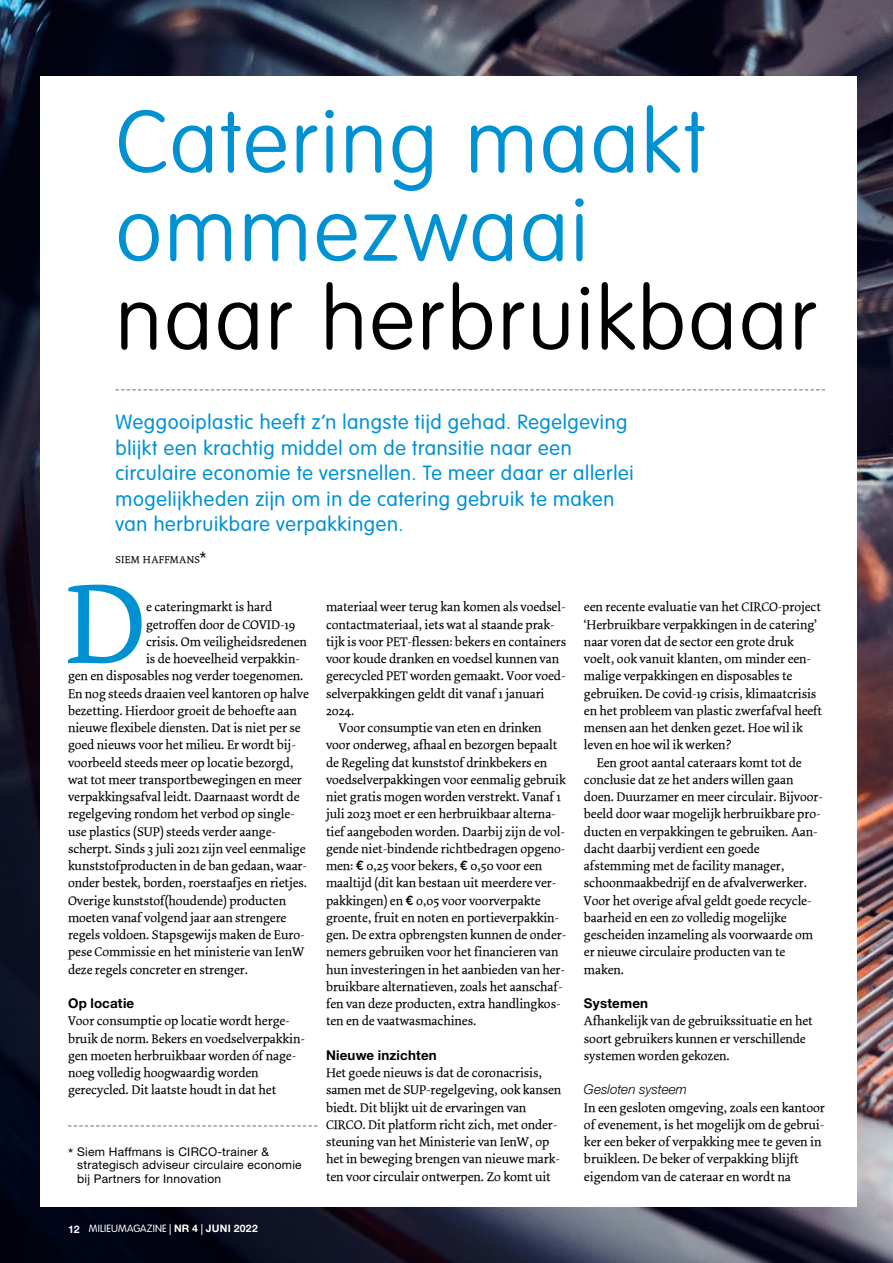
<style>
.page{position:relative;width:893px;height:1263px;background:#fff}
.page>*{position:absolute;margin:0;border:0;box-sizing:border-box;transform-origin:0 0}
.t1{font:119.1px "Dolly Roman";color:#0091d3}
.t2{font:100 87px/88.5px "VAG Rounded Std";letter-spacing:.025em;color:#0091d3}
.t3{font:100 87px "VAG Rounded Std";letter-spacing:.025em;color:#000}
.t4{font:300 20.25px/25.5px "VAG Rounded Std";letter-spacing:.035em;color:#0091d3}
.t5{font:700 13.5px "Helvetica Neue LT Std";letter-spacing:.015em;color:#000}
.t6{font:italic 300 13.5px "Helvetica Neue LT Std";letter-spacing:.005em;color:#000}
.t7{font:13.2px/17.2px "Dolly Roman";letter-spacing:-.005em;color:#000}
.t8{font:12px/13.5px "Helvetica Neue LT Std";letter-spacing:.02em;color:#000}
.t9{font:10.5px "Dolly Small Caps";letter-spacing:.035em;color:#000}
.t10{font:300 10.35px "VAG Rounded Std";letter-spacing:.02em;color:#fff}
.s1{font-size:15px}
.s2{font-family:"Helvetica Neue LT Std";font-weight:700;font-size:10.5px}
.s3{font-family:"Helvetica Neue LT Std";font-weight:700}
.s4{font-family:"Gotham Narrow";font-weight:500}
</style>
<div class="page">
<img style="left:0;top:0;width:893px;height:1263px">
<div style="left:40px;top:77px;width:817px;height:1130px;background:#fff"></div>
<svg style="left:116px;top:389px;width:709px;height:1px"></svg>
<svg style="left:68px;top:1125px;width:249px;height:1px"></svg>
<h2 class="t2" style="left:116px;top:100px;width:591px">Catering maakt ommezwaai</h2>
<h2 class="t3" style="left:116px;top:269px;width:703px">naar herbruikbaar</h2>
<p class="t4" style="left:116px;top:410px;width:520px">Weggooiplastic heeft z’n langste tijd gehad. Regelgeving blijkt een krachtig middel om de transitie naar een circulaire economie te versnellen. Te meer daar er allerlei mogelijkheden zijn om in de catering gebruik te maken van herbruikbare verpakkingen.</p>
<p class="t9" style="left:116px;top:554px;width:92px">SIEM HAFFMANS<span class="s1">*</span></p>
<h1 class="t1" style="left:65px;top:553px;width:83px">D</h1>
<p class="t7" style="left:146px;top:599px;width:128px">e cateringmarkt is hard</p>
<p class="t7" style="left:146px;top:616px;width:151px">getroffen door de COVID-19</p>
<p class="t7" style="left:146px;top:633px;width:162px">crisis. Om veiligheidsredenen</p>
<p class="t7" style="left:146px;top:650px;width:155px">is de hoeveelheid verpakkin-</p>
<p class="t7" style="left:68px;top:668px;width:237px">gen en disposables nog verder toegenomen.</p>
<p class="t7" style="left:68px;top:685px;width:242px">En nog steeds draaien veel kantoren op halve</p>
<p class="t7" style="left:68px;top:702px;width:230px">bezetting. Hierdoor groeit de behoefte aan</p>
<p class="t7" style="left:68px;top:719px;width:234px">nieuwe flexibele diensten. Dat is niet per se</p>
<p class="t7" style="left:68px;top:737px;width:229px">goed nieuws voor het milieu. Er wordt bij-</p>
<p class="t7" style="left:68px;top:754px;width:227px">voorbeeld steeds meer op locatie bezorgd,</p>
<p class="t7" style="left:68px;top:771px;width:235px">wat tot meer transportbewegingen en meer</p>
<p class="t7" style="left:68px;top:788px;width:233px">verpakkingsafval leidt. Daarnaast wordt de</p>
<p class="t7" style="left:68px;top:806px;width:228px">regelgeving rondom het verbod op single-</p>
<p class="t7" style="left:68px;top:823px;width:209px">use plastics (SUP) steeds verder aange-</p>
<p class="t7" style="left:68px;top:840px;width:239px">scherpt. Sinds 3 juli 2021 zijn veel eenmalige</p>
<p class="t7" style="left:68px;top:857px;width:240px">kunststofproducten in de ban gedaan, waar-</p>
<p class="t7" style="left:68px;top:875px;width:241px">onder bestek, borden, roerstaafjes en rietjes.</p>
<p class="t7" style="left:68px;top:892px;width:220px">Overige kunststof(houdende) producten</p>
<p class="t7" style="left:68px;top:909px;width:220px">moeten vanaf volgend jaar aan strengere</p>
<p class="t7" style="left:68px;top:926px;width:238px">regels voldoen. Stapsgewijs maken de Euro-</p>
<p class="t7" style="left:68px;top:944px;width:238px">pese Commissie en het ministerie van IenW</p>
<p class="t7" style="left:68px;top:961px;width:182px">deze regels concreter en strenger.</p>
<p class="t5" style="left:68px;top:995px;width:68px">Op locatie</p>
<p class="t7" style="left:68px;top:1013px;width:238px">Voor consumptie op locatie wordt herge&shy;bruik de norm. Bekers en voedselverpakkin&shy;gen moeten herbruikbaar worden óf nage&shy;noeg volledig hoogwaardig worden gerecycled. Dit laatste houdt in dat het</p>
<p class="t8" style="left:77px;top:1144px;width:226px;text-indent:-9px"><span class="s1">*</span> Siem Haffmans is CIRCO-trainer &amp; strategisch adviseur circulaire economie bij Partners for Innovation</p>
<p class="t10" style="left:68px;top:1223px;width:191px"><span class="s2">12</span> MILIEUMAGAZINE | <span class="s3">NR 4</span> | <span class="s3">juni 2022</span></p>
<p class="t7" style="left:326px;top:599px;width:241px">materiaal weer terug kan komen als voedsel-</p>
<p class="t7" style="left:326px;top:616px;width:230px">contactmateriaal, iets wat al staande prak-</p>
<p class="t7" style="left:326px;top:633px;width:242px">tijk is voor PET-flessen: bekers en containers</p>
<p class="t7" style="left:326px;top:650px;width:235px">voor koude dranken en voedsel kunnen van</p>
<p class="t7" style="left:326px;top:668px;width:241px">gerecycled PET worden gemaakt. Voor voed-</p>
<p class="t7" style="left:326px;top:685px;width:220px">selverpakkingen geldt dit vanaf 1 januari</p>
<p class="t7" style="left:326px;top:702px;width:30px">2024.</p>
<p class="t7" style="left:339px;top:719px;width:204px">Voor consumptie van eten en drinken</p>
<p class="t7" style="left:326px;top:737px;width:233px">voor onderweg, afhaal en bezorgen bepaalt</p>
<p class="t7" style="left:326px;top:754px;width:223px">de Regeling dat kunststof drinkbekers en</p>
<p class="t7" style="left:326px;top:771px;width:241px">voedselverpakkingen voor eenmalig gebruik</p>
<p class="t7" style="left:326px;top:788px;width:236px">niet gratis mogen worden verstrekt. Vanaf 1</p>
<p class="t7" style="left:326px;top:806px;width:231px">juli 2023 moet er een herbruikbaar alterna-</p>
<p class="t7" style="left:326px;top:823px;width:240px">tief aangeboden worden. Daarbij zijn de vol-</p>
<p class="t7" style="left:326px;top:840px;width:241px">gende niet-bindende richtbedragen opgeno-</p>
<p class="t7" style="left:326px;top:857px;width:218px">men: <span class="s4">€</span> 0,25 voor bekers, <span class="s4">€</span> 0,50 voor een</p>
<p class="t7" style="left:326px;top:875px;width:232px">maaltijd (dit kan bestaan uit meerdere ver-</p>
<p class="t7" style="left:326px;top:892px;width:216px">pakkingen) en <span class="s4">€</span> 0,05 voor voorverpakte</p>
<p class="t7" style="left:326px;top:909px;width:234px">groente, fruit en noten en portieverpakkin-</p>
<p class="t7" style="left:326px;top:926px;width:242px">gen. De extra opbrengsten kunnen de onder-</p>
<p class="t7" style="left:326px;top:944px;width:234px">nemers gebruiken voor het financieren van</p>
<p class="t7" style="left:326px;top:961px;width:240px">hun investeringen in het aanbieden van her-</p>
<p class="t7" style="left:326px;top:978px;width:238px">bruikbare alternatieven, zoals het aanschaf-</p>
<p class="t7" style="left:326px;top:995px;width:236px">fen van deze producten, extra handlingkos-</p>
<p class="t7" style="left:326px;top:1013px;width:152px">ten en de vaatwasmachines.</p>
<p class="t5" style="left:326px;top:1047px;width:112px">Nieuwe inzichten</p>
<p class="t7" style="left:326px;top:1064px;width:237px">Het goede nieuws is dat de coronacrisis, samen met de SUP-regelgeving, ook kansen biedt. Dit blijkt uit de ervaringen van CIRCO. Dit platform richt zich, met onder&shy;steuning van het Ministerie van IenW, op het in beweging brengen van nieuwe mark&shy;ten voor circulair ontwerpen. Zo komt uit</p>
<p class="t7" style="left:584px;top:599px;width:239px">een recente evaluatie van het CIRCO-project</p>
<p class="t7" style="left:584px;top:616px;width:234px">‘Herbruikbare verpakkingen in de catering’</p>
<p class="t7" style="left:584px;top:633px;width:211px">naar voren dat de sector een grote druk</p>
<p class="t7" style="left:584px;top:650px;width:228px">voelt, ook vanuit klanten, om minder een-</p>
<p class="t7" style="left:584px;top:668px;width:210px">malige verpakkingen en disposables te</p>
<p class="t7" style="left:584px;top:685px;width:234px">gebruiken. De covid-19 crisis, klimaatcrisis</p>
<p class="t7" style="left:584px;top:702px;width:240px">en het probleem van plastic zwerfafval heeft</p>
<p class="t7" style="left:584px;top:719px;width:220px">mensen aan het denken gezet. Hoe wil ik</p>
<p class="t7" style="left:584px;top:737px;width:149px">leven en hoe wil ik werken?</p>
<p class="t7" style="left:597px;top:754px;width:207px">Een groot aantal cateraars komt tot de</p>
<p class="t7" style="left:584px;top:771px;width:211px">conclusie dat ze het anders willen gaan</p>
<p class="t7" style="left:584px;top:788px;width:240px">doen. Duurzamer en meer circulair. Bijvoor-</p>
<p class="t7" style="left:584px;top:806px;width:238px">beeld door waar mogelijk herbruikbare pro-</p>
<p class="t7" style="left:584px;top:823px;width:235px">ducten en verpakkingen te gebruiken. Aan-</p>
<p class="t7" style="left:584px;top:840px;width:177px">dacht daarbij verdient een goede</p>
<p class="t7" style="left:584px;top:857px;width:202px">afstemming met de facility manager,</p>
<p class="t7" style="left:584px;top:875px;width:225px">schoonmaakbedrijf en de afvalverwerker.</p>
<p class="t7" style="left:584px;top:892px;width:229px">Voor het overige afval geldt goede recycle-</p>
<p class="t7" style="left:584px;top:909px;width:204px">baarheid en een zo volledig mogelijke</p>
<p class="t7" style="left:584px;top:926px;width:231px">gescheiden inzameling als voorwaarde om</p>
<p class="t7" style="left:584px;top:944px;width:203px">er nieuwe circulaire producten van te</p>
<p class="t7" style="left:584px;top:961px;width:42px">maken.</p>
<p class="t5" style="left:584px;top:995px;width:66px">Systemen</p>
<p class="t7" style="left:584px;top:1013px;width:230px">Afhankelijk van de gebruikssituatie en het soort gebruikers kunnen er verschillende systemen worden gekozen.</p>
<p class="t6" style="left:584px;top:1081px;width:105px">Gesloten systeem</p>
<p class="t7" style="left:584px;top:1099px;width:242px">In een gesloten omgeving, zoals een kantoor of evenement, is het mogelijk om de gebrui&shy;ker een beker of verpakking mee te geven in bruikleen. De beker of verpakking blijft eigendom van de cateraar en wordt na</p>
</div>
